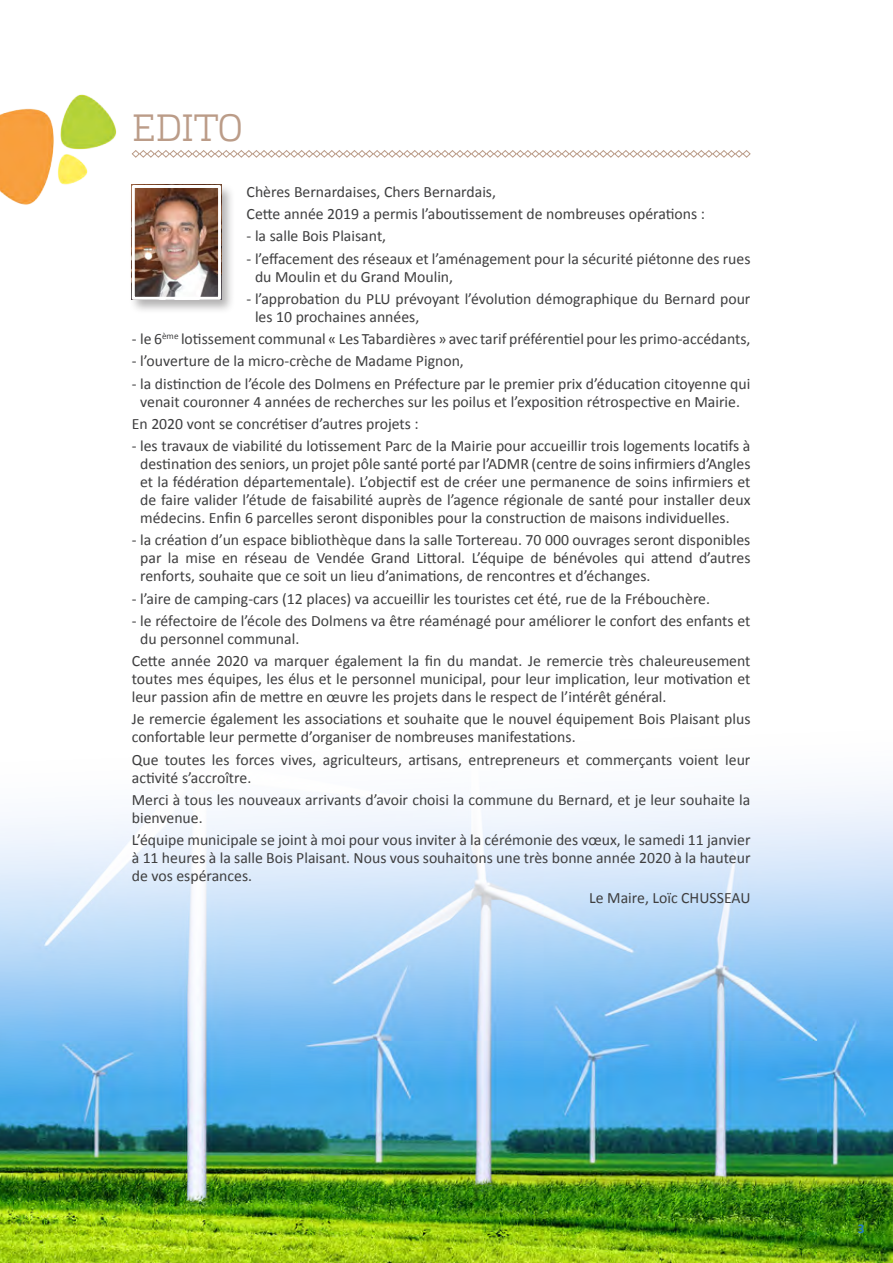
<style>
.page{position:relative;width:893px;height:1263px;background:#fff}
.page>*{position:absolute;margin:0;border:0;box-sizing:border-box;transform-origin:0 0}
.t1{font:37.8px "Amazing Grotesk";color:#bb9c88}
.t2{font:15.75px/18px "Calibri";color:#3e3e3f}
.t3{font:700 13.5px "Calibri";color:#227cc1}
</style>
<div class="page">
<img style="left:0;top:790px;width:893px;height:473px">
<svg style="left:139px;top:150px;width:612px;height:8px"></svg>
<div style="left:129px;top:183px;width:107px;height:131px;background:#231f20;opacity:.35"></div>
<img style="left:136px;top:189px;width:81px;height:107px">
<div style="left:132px;top:185px;width:89px;height:115px;border:3px solid #fff"></div>
<img style="left:0;top:94px;width:139px;height:133px">
<hr style="left:0;top:323px;width:1px;height:484px;background:#fff">
<p class="t1" style="left:132px;top:105px;width:112px">EDITO</p>
<p class="t2" style="left:247px;top:182px;width:251px">Chères Bernardaises, Chers Bernardais,</p>
<p class="t2" style="left:247px;top:204px;width:460px">Cette année 2019 a permis l’aboutissement de nombreuses opérations :</p>
<p class="t2" style="left:247px;top:226px;width:141px">- la salle Bois Plaisant,</p>
<p class="t2" style="left:255px;top:249px;width:497px;text-indent:-8px">- l’effacement des réseaux et l’aménagement pour la sécurité piétonne des rues du Moulin et du Grand Moulin,</p>
<p class="t2" style="left:255px;top:289px;width:497px;text-indent:-8px">- l’approbation du PLU prévoyant l’évolution démographique du Bernard pour les 10 prochaines années,</p>
<p class="t2" style="left:132px;top:329px;width:620px">- le 6<sup>ème</sup> lotissement communal « Les Tabardières » avec tarif préférentiel pour les primo-accédants,</p>
<p class="t2" style="left:132px;top:351px;width:334px">- l’ouverture de la micro-crèche de Madame Pignon,</p>
<p class="t2" style="left:132px;top:374px;width:620px;text-align:center">- la distinction de l’école des Dolmens en Préfecture par le premier prix d’éducation citoyenne qui venait couronner 4 années de recherches sur les poilus et l’exposition rétrospective en Mairie.</p>
<p class="t2" style="left:132px;top:414px;width:288px">En 2020 vont se concrétiser d’autres projets :</p>
<p class="t2" style="left:140px;top:436px;width:612px;text-align:justify;text-indent:-8px">- les travaux de viabilité du lotissement Parc de la Mairie pour accueillir trois logements locatifs à destination des seniors, un projet pôle santé porté par l’ADMR (centre de soins infirmiers d’Angles et la fédération départementale). L’objectif est de créer une permanence de soins infirmiers et de faire valider l’étude de faisabilité auprès de l’agence régionale de santé pour installer deux médecins. Enfin 6 parcelles seront disponibles pour la construction de maisons individuelles.</p>
<p class="t2" style="left:140px;top:530px;width:612px;text-align:justify;text-indent:-8px">- la création d’un espace bibliothèque dans la salle Tortereau. 70 000 ouvrages seront disponibles par la mise en réseau de Vendée Grand Littoral. L’équipe de bénévoles qui attend d’autres renforts, souhaite que ce soit un lieu d’animations, de rencontres et d’échanges.</p>
<p class="t2" style="left:132px;top:589px;width:580px">- l’aire de camping-cars (12 places) va accueillir les touristes cet été, rue de la Frébouchère.</p>
<p class="t2" style="left:140px;top:611px;width:612px;text-indent:-8px">- le réfectoire de l’école des Dolmens va être réaménagé pour améliorer le confort des enfants et du personnel communal.</p>
<p class="t2" style="left:132px;top:651px;width:620px;text-align:justify">Cette année 2020 va marquer également la fin du mandat. Je remercie très chaleureusement toutes mes équipes, les élus et le personnel municipal, pour leur implication, leur motivation et leur passion afin de mettre en œuvre les projets dans le respect de l’intérêt général.</p>
<p class="t2" style="left:132px;top:709px;width:620px">Je remercie également les associations et souhaite que le nouvel équipement Bois Plaisant plus confortable leur permette d’organiser de nombreuses manifestations.</p>
<p class="t2" style="left:132px;top:750px;width:620px">Que toutes les forces vives, agriculteurs, artisans, entrepreneurs et commerçants voient leur activité s’accroître.</p>
<p class="t2" style="left:132px;top:790px;width:620px">Merci à tous les nouveaux arrivants d’avoir choisi la commune du Bernard, et je leur souhaite la bienvenue.</p>
<p class="t2" style="left:132px;top:830px;width:620px;text-align:justify">L’équipe municipale se joint à moi pour vous inviter à la cérémonie des vœux, le samedi 11 janvier à 11 heures à la salle Bois Plaisant. Nous vous souhaitons une très bonne année 2020 à la hauteur de vos espérances.</p>
<p class="t2" style="left:589px;top:888px;width:163px">Le Maire, Loïc CHUSSEAU</p>
<p class="t3" style="left:858px;top:1220px;width:8px">3</p>
</div>
